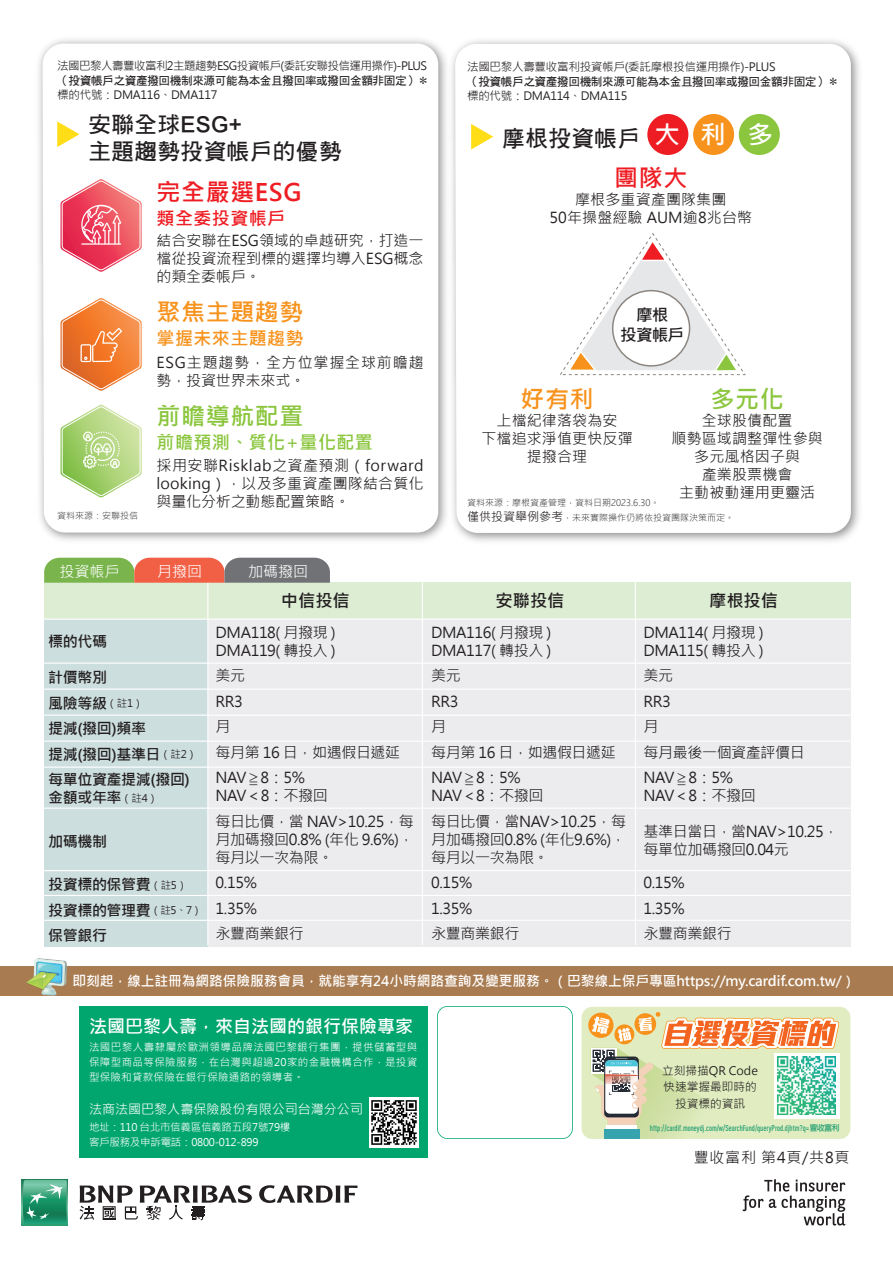
<style>
.page{position:relative;width:893px;height:1263px;background:#fff}
.page>*{position:absolute;margin:0;border:0;box-sizing:border-box;transform-origin:0 0}
.t1{font:700 24px "Microsoft Jheng Hei";letter-spacing:.025em;color:#ee1d23}
.t2{font:700 24px "Microsoft Jheng Hei";letter-spacing:.025em;color:#f7931d}
.t3{font:700 24px "Microsoft Jheng Hei";letter-spacing:.025em;color:#8bc63e}
.t4{font:22.5px/27px "DF Hei Bd HKP BF";letter-spacing:.025em;color:#231f20}
.t5{font:700 18px "Microsoft Jheng Hei";color:#fff}
.t6{font:700 18px "Microsoft Jheng Hei";letter-spacing:.025em;color:#8bc63e}
.t7{font:700 18px "Microsoft Jheng Hei";letter-spacing:.025em;color:#f7931d}
.t8{font:700 18px "Microsoft Jheng Hei";letter-spacing:.025em;color:#ee1d23}
.t9{font:700 17.25px "Microsoft Jheng Hei";color:#231f20}
.t10{font:700 16.5px/19.8px "Microsoft Jheng Hei";letter-spacing:-.05em;color:#231f20;text-align:center}
.t11{font:15px/25.5px "Microsoft Jheng Hei";letter-spacing:-.01em;color:#231f20}
.t12{font:700 15px/25.5px "Microsoft Jheng Hei";letter-spacing:-.025em;color:#231f20}
.t13{font:15px/18px "Microsoft Jheng Hei";letter-spacing:.01em;color:#231f20;text-align:center}
.t14{font:15px/18px "Microsoft Jheng Hei";letter-spacing:.055em;color:#231f20}
.t15{font:15px "Microsoft Jheng Hei";letter-spacing:.05em;color:#231f20}
.t16{font:15px "Microsoft Jheng Hei";color:#fff}
.t17{font:700 13.8px "Microsoft Jheng Hei";letter-spacing:-.01em;color:#fff}
.t18{font:13.05px "Microsoft Jheng Hei";color:#fff}
.t19{font:11.7px/16.6px "Microsoft Jheng Hei";color:#231f20;text-align:center}
.t20{font:11.55px "Microsoft Jheng Hei";letter-spacing:-.025em;color:#231f20}
.t21{font:11.55px "DF Hei Bd HKP BF";letter-spacing:-.025em;color:#231f20}
.t22{font:11.55px "Microsoft Jheng Hei";letter-spacing:-.05em;color:#231f20}
.t23{font:10.5px/15px "Microsoft Jheng Hei";letter-spacing:.025em;color:#fff;text-align:justify}
.t24{font:10.5px/15px "Microsoft Jheng Hei";letter-spacing:-.025em;color:#fff}
.t25{font:300 9px/15px "Microsoft Jheng Hei";color:#231f20}
.t26{font:500 8.4px "DIN Cond";color:#199b6c;scale:.95 1}
.s1{font-family:"Microsoft Jheng Hei";font-weight:700;font-size:25.5px;color:#fff}
.s2{font-weight:400;font-size:12px}
.s3{font-weight:400;font-size:10.5px}
.s4{font-family:"Microsoft Jheng Hei";font-weight:700}
</style>
<div class="page">
<img style="left:454px;top:40px;width:406px;height:502px">
<svg style="left:455px;top:44px;width:396px;height:489px"></svg>
<img style="left:38px;top:39px;width:416px;height:502px">
<svg style="left:43px;top:44px;width:395px;height:489px"></svg>
<svg style="left:22px;top:1179px;width:46px;height:46px"></svg>
<svg style="left:23px;top:1180px;width:44px;height:44px;background:#43a581"></svg>
<svg style="left:259px;top:1185px;width:98px;height:18px"></svg>
<svg style="left:80px;top:1185px;width:172px;height:35px"></svg>
<svg style="left:743px;top:1179px;width:102px;height:46px"></svg>
<div style="left:0;top:966px;width:893px;height:30px;background:#a97b50"></div>
<svg style="left:26px;top:958px;width:41px;height:37px"></svg>
<div style="left:79px;top:1006px;width:348px;height:152px;background:#00a66e"></div>
<img style="left:369px;top:1097px;width:50px;height:50px">
<svg style="left:437px;top:1006px;width:136px;height:133px"></svg>
<svg style="left:581px;top:1006px;width:270px;height:133px;background:#dfd8af"></svg>
<div style="left:774px;top:1053px;width:65px;height:65px;background:#fff"></div>
<img style="left:778px;top:1056px;width:58px;height:59px">
<svg style="left:559px;top:232px;width:187px;height:144px"></svg>
<svg style="left:61px;top:179px;width:81px;height:93px"></svg>
<svg style="left:61px;top:298px;width:81px;height:93px"></svg>
<svg style="left:61px;top:405px;width:81px;height:93px"></svg>
<svg style="left:57px;top:121px;width:22px;height:26px"></svg>
<div style="left:647px;top:114px;width:41px;height:41px;background:#ee1d23;border-radius:50%"></div>
<div style="left:693px;top:114px;width:41px;height:41px;background:#f7931d;border-radius:50%"></div>
<div style="left:739px;top:114px;width:41px;height:41px;background:#8bc63e;border-radius:50%"></div>
<svg style="left:471px;top:124px;width:22px;height:26px"></svg>
<div style="left:44px;top:582px;width:806px;height:38px;background:#ddedd4"></div>
<div style="left:208px;top:619px;width:642px;height:328px;background:#ececee"></div>
<hr style="left:635px;top:582px;width:1px;height:363px;background:#fff">
<div style="left:45px;top:619px;width:163px;height:328px;background:#cddede"></div>
<hr style="left:44px;top:740px;width:806px;height:2px;background:#fff">
<hr style="left:44px;top:714px;width:806px;height:2px;background:#fff">
<hr style="left:44px;top:688px;width:806px;height:2px;background:#fff">
<hr style="left:44px;top:766px;width:806px;height:2px;background:#fff">
<hr style="left:44px;top:662px;width:806px;height:2px;background:#fff">
<hr style="left:44px;top:920px;width:806px;height:1px;background:#fff">
<hr style="left:44px;top:895px;width:806px;height:1px;background:#fff">
<hr style="left:44px;top:870px;width:806px;height:1px;background:#fff">
<hr style="left:44px;top:807px;width:806px;height:2px;background:#fff">
<hr style="left:44px;top:618px;width:806px;height:2px;background:#fff">
<hr style="left:207px;top:582px;width:1px;height:363px;background:#fff">
<hr style="left:422px;top:582px;width:1px;height:363px;background:#fff">
<svg style="left:44px;top:558px;width:286px;height:25px;background:#a08760"></svg>
<p class="t22" style="left:57px;top:59px;width:371px">法國巴黎人壽豐收富利2主題趨勢ESG投資帳戶(委託安聯投信運用操作)-PLUS</p>
<p class="t21" style="left:57px;top:75px;width:373px">（投資帳戶之資產撥回機制來源可能為本金且撥回率或撥回金額非固定）＊</p>
<p class="t20" style="left:57px;top:88px;width:162px">標的代號：DMA116、DMA117</p>
<p class="t20" style="left:467px;top:59px;width:310px">法國巴黎人壽豐收富利投資帳戶(委託摩根投信運用操作)-PLUS</p>
<p class="t21" style="left:467px;top:75px;width:373px">（投資帳戶之資產撥回機制來源可能為本金且撥回率或撥回金額非固定）＊</p>
<p class="t20" style="left:467px;top:88px;width:162px">標的代號：DMA114、DMA115</p>
<h2 class="t4" style="left:88px;top:112px;width:255px">安聯全球ESG+<br>主題趨勢投資帳戶的優勢</h2>
<h2 class="t4" style="left:502px;top:125px;width:272px">摩根投資帳戶 <span class="s1">大 利 多</span></h2>
<p class="t25" style="left:57px;top:508px;width:82px">資料來源：安聯投信</p>
<h1 class="t1" style="left:157px;top:178px;width:146px">完全嚴選ESG</h1>
<p class="t8" style="left:157px;top:208px;width:130px">類全委投資帳戶</p>
<p class="t11" style="left:157px;top:232px;width:269px;line-height:18px;text-align:justify">結合安聯在ESG領域的卓越研究，打造一檔從投資流程到標的選擇均導入ESG概念的類全委帳戶。</p>
<h1 class="t2" style="left:157px;top:298px;width:149px">聚焦主題趨勢</h1>
<p class="t7" style="left:157px;top:328px;width:149px">掌握未來主題趨勢</p>
<p class="t14" style="left:157px;top:353px;width:269px">ESG主題趨勢，全方位掌握全球前瞻趨勢，投資世界未來式。</p>
<h1 class="t3" style="left:157px;top:401px;width:149px">前瞻導航配置</h1>
<p class="t6" style="left:157px;top:431px;width:218px">前瞻預測、質化+量化配置</p>
<p class="t11" style="left:157px;top:457px;width:269px;line-height:18px;text-align:justify">採用安聯Risklab之資產預測（forward looking），以及多重資產團隊結合質化與量化分析之動態配置策略。</p>
<h1 class="t1" style="left:614px;top:163px;width:75px">團隊大</h1>
<p class="t13" style="left:549px;top:190px;width:204px">摩根多重資產團隊集團<br>50年操盤經驗 AUM逾8兆台幣</p>
<p class="t10" style="left:620px;top:305px;width:65px">摩根<br>投資帳戶</p>
<h1 class="t3" style="left:711px;top:384px;width:75px">多元化</h1>
<p class="t13" style="left:671px;top:411px;width:153px">全球股債配置<br>順勢區域調整彈性參與多元風格因子與<br>產業股票機會<br>主動被動運用更靈活</p>
<h1 class="t2" style="left:520px;top:384px;width:75px">好有利</h1>
<p class="t13" style="left:481px;top:411px;width:153px">上檔紀律落袋為安<br>下檔追求淨值更快反彈提撥合理</p>
<p class="t25" style="left:467px;top:495px;width:268px">資料來源：摩根資產管理，資料日期2023.6.30。<br><span class="s2">僅供投資舉例參考</span>，未來實際操作仍將依投資團隊決策而定。</p>
<p class="t16" style="left:60px;top:562px;width:61px">投資帳戶</p>
<p class="t16" style="left:157px;top:562px;width:46px">月撥回</p>
<p class="t16" style="left:248px;top:562px;width:61px">加碼撥回</p>
<p class="t12" style="left:48px;top:629px;width:60px">標的代碼</p>
<p class="t12" style="left:48px;top:665px;width:150px">計價幣別<br>風險等級<span class="s3">（註1）<br></span>提減(撥回)頻率<br>提減(撥回)基準日<span class="s3">（註2）</span>每單位資產提減(撥回)</p>
<p class="t12" style="left:48px;top:785px;width:111px">金額或年率<span class="s3">（註4）</span></p>
<p class="t12" style="left:48px;top:828px;width:60px">加碼機制</p>
<p class="t12" style="left:48px;top:872px;width:155px">投資標的保管費<span class="s3">（註5）</span>投資標的管理費<span class="s3">（註5、7）</span>保管銀行</p>
<p class="t9" style="left:281px;top:590px;width:70px">中信投信</p>
<p class="t11" style="left:216px;top:623px;width:121px;line-height:18px">DMA118( 月撥現 )<br>DMA119( 轉投入 )</p>
<p class="t11" style="left:216px;top:663px;width:186px">美元<br>RR3<br>月<br>每月第 16 日，如遇假日遞延<br>NAV ≧ 8：5%</p>
<p class="t11" style="left:216px;top:783px;width:200px">NAV＜8：不撥回<br>每日比價，當 NAV&gt;10.25，每</p>
<p class="t11" style="left:216px;top:830px;width:200px;line-height:18px">月加碼撥回0.8% (年化 9.6%)，每月以一次為限。</p>
<p class="t11" style="left:216px;top:870px;width:90px">0.15%<br>1.35%<br>永豐商業銀行</p>
<p class="t9" style="left:496px;top:590px;width:70px">安聯投信</p>
<p class="t9" style="left:709px;top:590px;width:70px">摩根投信</p>
<p class="t11" style="left:431px;top:623px;width:121px;line-height:18px">DMA116( 月撥現 )<br>DMA117( 轉投入 )</p>
<p class="t11" style="left:431px;top:663px;width:186px">美元<br>RR3<br>月<br>每月第 16 日，如遇假日遞延<br>NAV ≧ 8：5%</p>
<p class="t11" style="left:431px;top:783px;width:196px">NAV＜8：不撥回<br>每日比價，當NAV&gt;10.25，每</p>
<p class="t11" style="left:431px;top:830px;width:196px;line-height:18px">月加碼撥回0.8% (年化9.6%)，每月以一次為限。</p>
<p class="t11" style="left:431px;top:870px;width:90px">0.15%<br>1.35%<br>永豐商業銀行</p>
<p class="t11" style="left:643px;top:623px;width:121px;line-height:18px">DMA114( 月撥現 )<br>DMA115( 轉投入 )</p>
<p class="t11" style="left:643px;top:663px;width:163px">美元<br>RR3<br>月<br>每月最後一個資產評價日<br>NAV ≧ 8：5%</p>
<p class="t11" style="left:643px;top:783px;width:114px">NAV＜8：不撥回</p>
<p class="t11" style="left:643px;top:823px;width:196px;line-height:18px">基準日當日，當NAV&gt;10.25，每單位加碼撥回0.04元</p>
<p class="t11" style="left:643px;top:870px;width:90px">0.15%<br>1.35%<br>永豐商業銀行</p>
<p class="t17" style="left:73px;top:972px;width:784px">即刻起，線上註冊為網路保險服務會員，就能享有24小時網路查詢及變更服務。（巴黎線上保戶專區https://my.cardif.com.tw/）</p>
<p class="t5" style="left:89px;top:1015px;width:326px">法國巴黎人壽，來自法國的銀行保險專家</p>
<p class="t23" style="left:89px;top:1040px;width:330px">法國巴黎人壽隸屬於歐洲領導品牌法國巴黎銀行集團，提供儲蓄型與保障型商品等保險服務，在台灣與超過20家的金融機構合作，是投資型保險和貸款保險在銀行保險通路的領導者。</p>
<p class="t18" style="left:89px;top:1101px;width:276px">法商法國巴黎人壽保險股份有限公司台灣分公司</p>
<p class="t24" style="left:89px;top:1119px;width:203px">地址：110 台北市信義區信義路五段7號79樓客戶服務及申訴電話：0800-012-899</p>
<p class="t15" style="left:694px;top:1148px;width:157px">豐收富利 第4頁/共8頁</p>
<p class="t19" style="left:662px;top:1062px;width:97px">立刻掃描QR Code快速掌握最即時的投資標的資訊</p>
<p class="t26" style="left:650px;top:1122px;width:201px">http://cardif.moneydj.com/w/SearchFund/queryProd.djhtm?q=<span class="s4">豐收富利</span></p>
</div>
